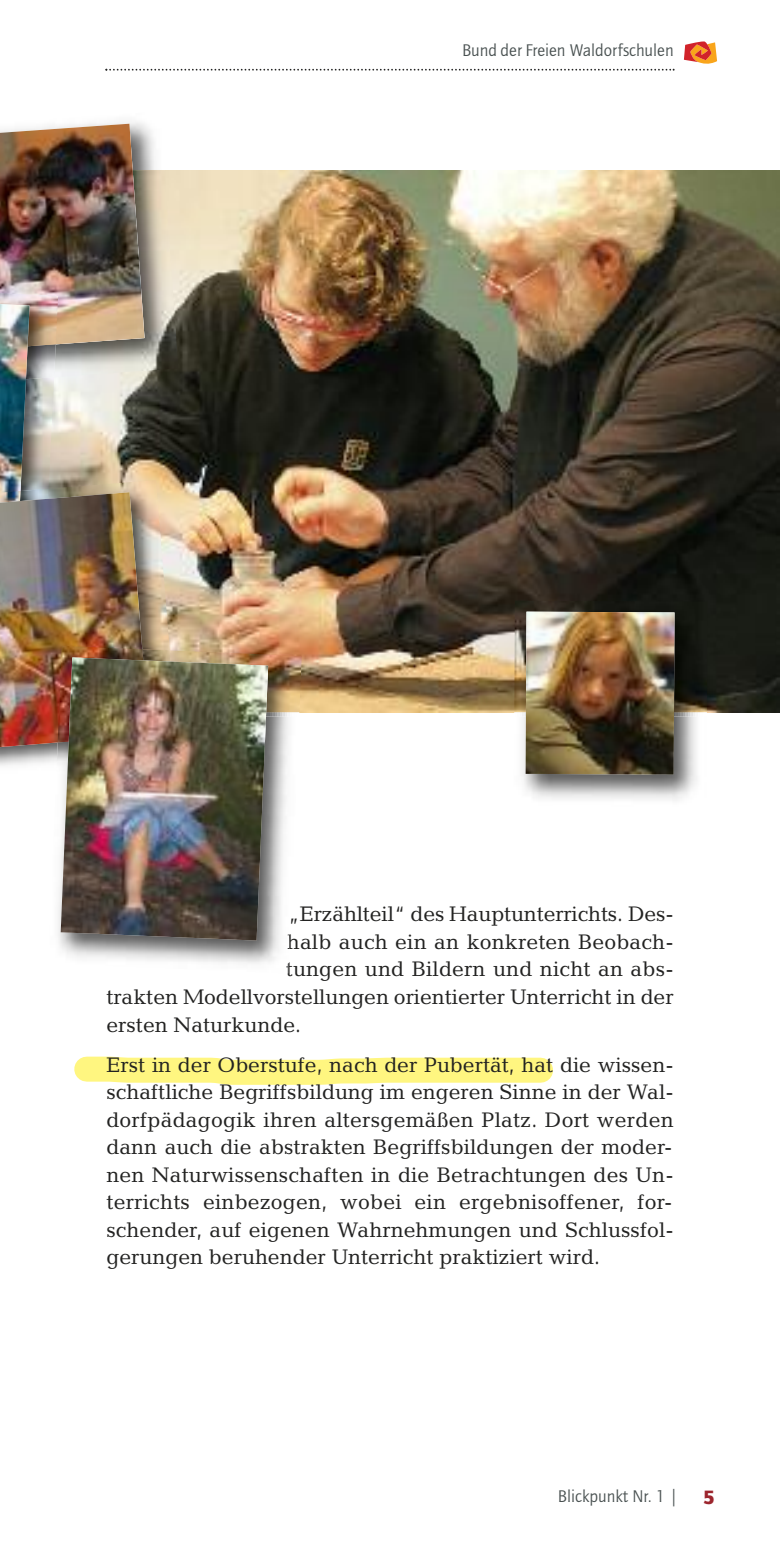
<style>
.page{position:relative;width:780px;height:1560px;background:#fff}
.page>*{position:absolute;margin:0;border:0;box-sizing:border-box;transform-origin:0 0}
.t1{font:21.25px/27.5px "Candida";color:#222221;text-align:justify}
.t2{font:900 20px "Quay Sans";color:#9c252d}
.t3{font:17.5px "Quay Sans";color:#495151}
</style>
<div class="page">
<img style="left:149px;top:170px;width:631px;height:542px">
<img style="left:89px;top:122px;width:66px;height:48px">
<img style="left:149px;top:170px;width:29px;height:207px">
<svg style="left:74px;top:1056px;width:479px;height:29px;background:#fff792"></svg>
<svg style="left:683px;top:41px;width:34px;height:23px"></svg>
<svg style="left:105px;top:69px;width:569px;height:2px"></svg>
<img style="left:149px;top:480px;width:21px;height:169px">
<img style="left:0;top:124px;width:149px;height:642px">
<img style="left:0;top:492px;width:149px;height:255px">
<img style="left:48px;top:716px;width:241px;height:248px">
<img style="left:268px;top:712px;width:31px;height:4px">
<img style="left:175px;top:650px;width:127px;height:62px">
<img style="left:287px;top:934px;width:3px;height:15px">
<svg style="left:286px;top:961px;width:3px;height:12px"></svg>
<img style="left:56px;top:716px;width:5px;height:55px">
<img style="left:149px;top:649px;width:26px;height:8px">
<img style="left:58px;top:645px;width:91px;height:97px">
<img style="left:61px;top:657px;width:207px;height:283px">
<img style="left:513px;top:600px;width:194px;height:201px">
<img style="left:525px;top:611px;width:149px;height:163px">
<p class="t3" style="left:462px;top:39px;width:213px">Bund der Freien Waldorfschulen</p>
<p class="t1" style="left:288px;top:902px;width:387px">„Erzählteil“ des Hauptunterrichts. Des-</p>
<p class="t1" style="left:287px;top:930px;width:388px">halb auch ein an konkreten Beobach-</p>
<p class="t1" style="left:286px;top:957px;width:389px">tungen und Bildern und nicht an abs-</p>
<p class="t1" style="left:106px;top:985px;width:568px">trakten Modellvorstellungen orientierter Unterricht in der</p>
<p class="t1" style="left:106px;top:1012px;width:196px">ersten Naturkunde.</p>
<p class="t1" style="left:106px;top:1052px;width:569px">Erst in der Oberstufe, nach der Pubertät, hat die wissen&shy;schaftliche Begriffsbildung im engeren Sinne in der Wal&shy;dorfpädagogik ihren altersgemäßen Platz. Dort werden dann auch die abstrakten Begriffsbildungen der moder&shy;nen Naturwissenschaften in die Betrachtungen des Un&shy;terrichts einbezogen, wobei ein ergebnisoffener, for&shy;schender, auf eigenen Wahrnehmungen und Schlussfol&shy;gerungen beruhender Unterricht praktiziert wird.</p>
<p class="t3" style="left:558px;top:1485px;width:122px">Blickpunkt Nr. 1 |</p>
<p class="t2" style="left:703px;top:1485px;width:13px">5</p>
</div>
